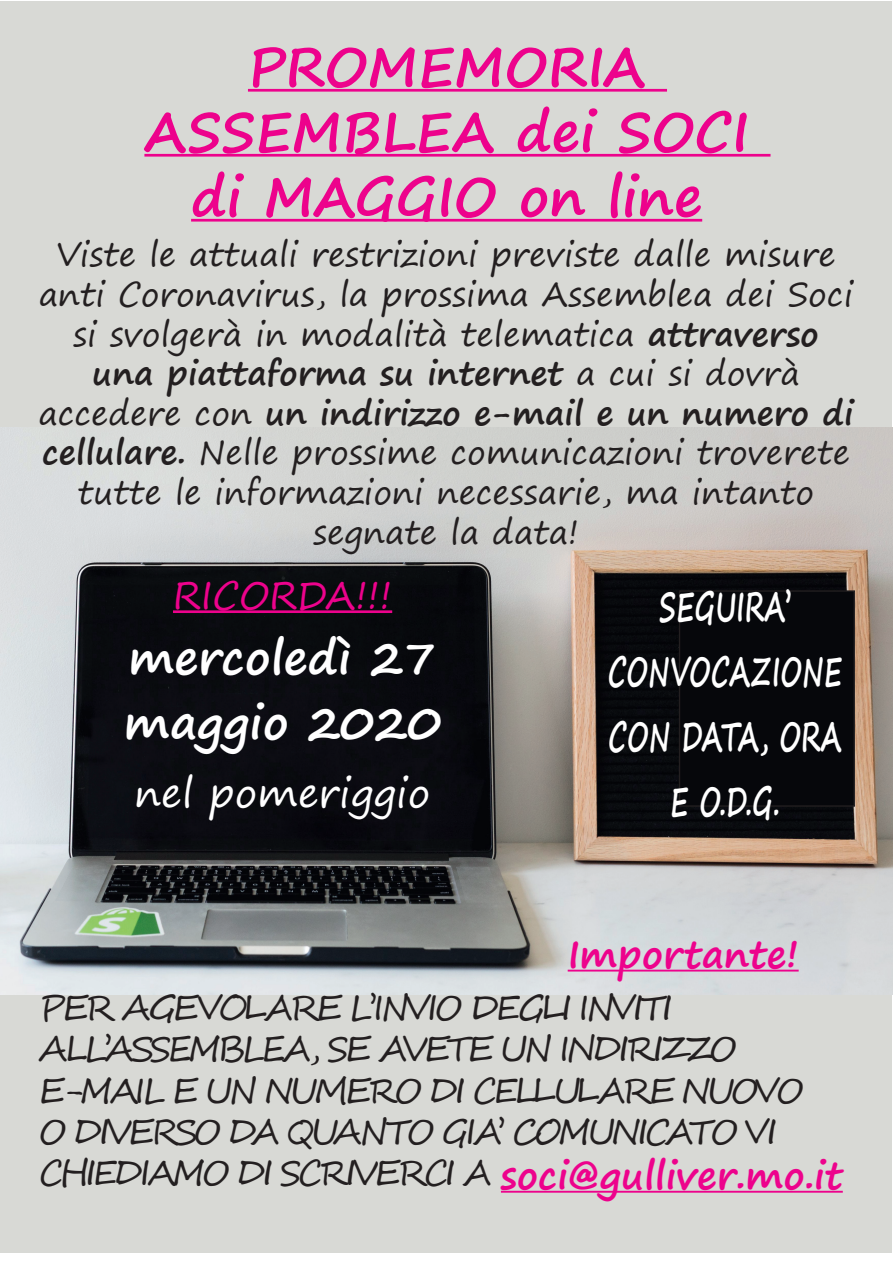
<style>
.page{position:relative;width:893px;height:1263px;background:#fff}
.page>*{position:absolute;margin:0;border:0;box-sizing:border-box;transform-origin:0 0}
.t1{font:700 54.15px/64.9px "Segoe Print";letter-spacing:-.005em;color:#ed028c;text-align:center}
.t2{font:700 46.05px/64.9px "Segoe Print";color:#fff}
.t3{font:700 40.5px/64.9px "Segoe Print";color:#fff;text-align:center;scale:.67 1}
.t4{font:39.75px "Segoe Print";color:#fff}
.t5{font:700 37.95px "Segoe Print";color:#ed028c}
.t6{font:37.95px "Segoe Print";color:#ed028c}
.t7{font:34.5px/41.4px "Segoe Script";letter-spacing:-.1em;color:#231f20}
.t8{font:33px/39.6px "Segoe Print";color:#231f20;text-align:center}
.s1{font-weight:700}
</style>
<div class="page">
<div style="left:0;top:1px;width:892px;height:1252px;background:#d8d9d5"></div>
<img style="left:0;top:427px;width:893px;height:567px">
<div style="left:679px;top:591px;width:175px;height:215px;background:#06070b"></div>
<div style="left:679px;top:590px;width:176px;height:217px;border:1px solid #231f20"></div>
<hr style="left:173px;top:610px;width:219px;height:3px;background:#ed028c">
<hr style="left:501px;top:1191px;width:342px;height:2px;background:#ed028c">
<hr style="left:248px;top:89px;width:419px;height:3px;background:#ed028c">
<hr style="left:144px;top:154px;width:626px;height:3px;background:#ed028c">
<hr style="left:191px;top:219px;width:511px;height:3px;background:#ed028c">
<hr style="left:568px;top:970px;width:231px;height:1px;background:#ed028c">
<h1 class="t1" style="left:144px;top:33px;width:606px">PROMEMORIA<br>ASSEMBLEA dei SOCI di MAGGIO on line</h1>
<p class="t8" style="left:38px;top:234px;width:817px">Viste le attuali restrizioni previste dalle misure anti Coronavirus, la prossima Assemblea dei Soci si svolgerà in modalità telematica <span class="s1">attraverso<br>una piattaforma su internet</span> a cui si dovrà accedere con <span class="s1">un indirizzo e-mail e un numero di cellulare.</span> Nelle prossime comunicazioni troverete tutte le informazioni necessarie, ma intanto segnate la data!</p>
<p class="t6" style="left:173px;top:562px;width:221px">RICORDA!!!</p>
<h2 class="t2" style="left:124px;top:624px;width:319px">mercoledì 27 maggio 2020</h2>
<p class="t4" style="left:135px;top:757px;width:297px">nel pomeriggio</p>
<p class="t3" style="left:608px;top:573px;width:351px">SEGUIRA’<br>CONVOCAZIONE<br>CON DATA, ORA<br>E O.D.G.</p>
<p class="t5" style="left:568px;top:919px;width:232px">Importante!</p>
<p class="t7" style="left:39px;top:987px;width:766px">PER AGEVOLARE L’INVIO DEGLI INVITI ALL’ASSEMBLEA, SE AVETE UN INDIRIZZO E-MAIL E UN NUMERO DI CELLULARE NUOVO O DIVERSO DA QUANTO GIA’ COMUNICATO VI CHIEDIAMO DI SCRIVERCI A</p>
<p class="t5" style="left:501px;top:1141px;width:343px">soci@gulliver.mo.it</p>
</div>
